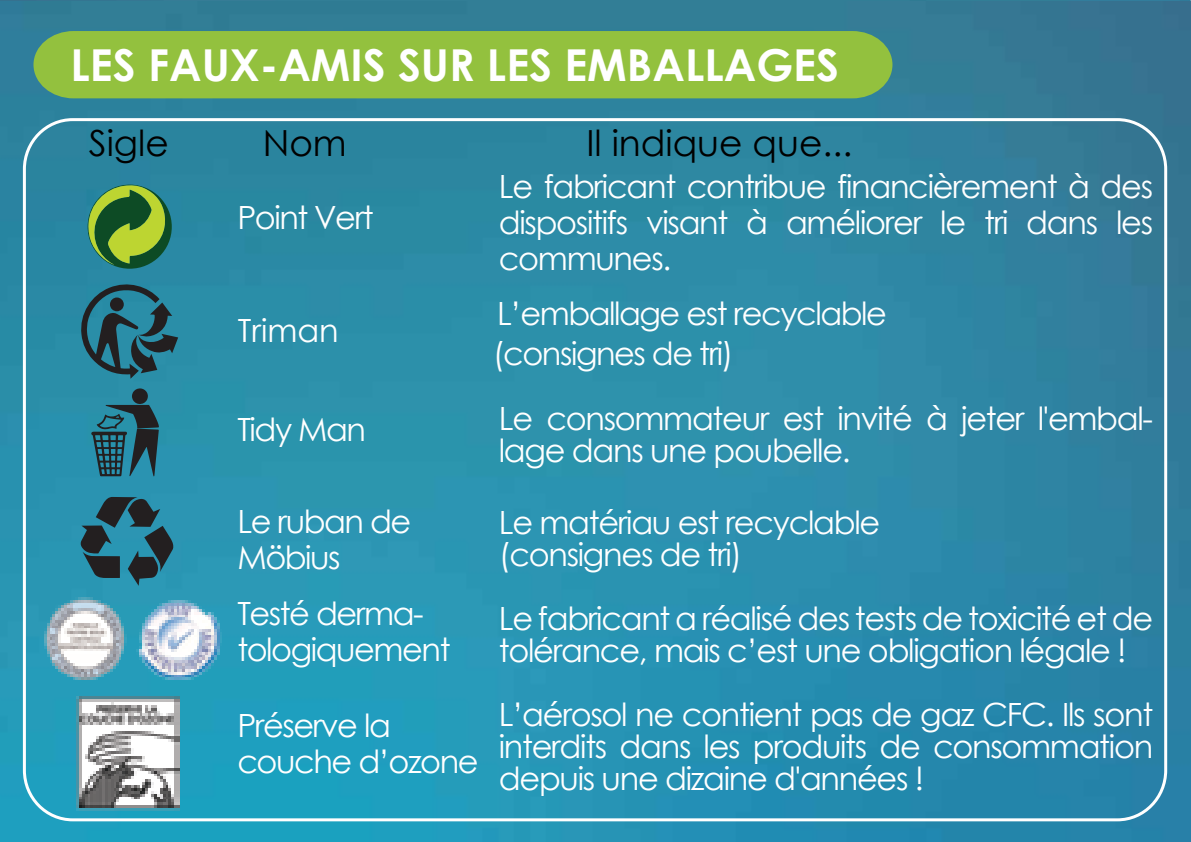
<style>
.page{position:relative;width:1191px;height:842px;background:#fff}
.page>*{position:absolute;margin:0;border:0;box-sizing:border-box;transform-origin:0 0}
.t1{font:700 44px "Century Gothic";color:#fff}
.t2{font:36px "Century Gothic";color:#000}
.t3{font:32px/36px "Century Gothic";letter-spacing:-.04em;color:#fff}
</style>
<div class="page">
<img style="left:0;top:0;width:1190px;height:1px">
<img style="left:0;top:1px;width:1191px;height:841px">
<div style="left:33px;top:31px;width:859px;height:67px;background:#93c13e"></div>
<svg style="left:79px;top:280px;width:99px;height:99px"></svg>
<div style="left:110px;top:297px;width:14px;height:14px;background:#231f20;border-radius:50%"></div>
<svg style="left:80px;top:497px;width:93px;height:89px"></svg>
<svg style="left:88px;top:184px;width:84px;height:85px"></svg>
<svg style="left:91px;top:388px;width:68px;height:88px"></svg>
<img style="left:38px;top:591px;width:87px;height:95px">
<img style="left:125px;top:587px;width:105px;height:99px">
<img style="left:76px;top:683px;width:103px;height:145px">
<h1 class="t1" style="left:71px;top:32px;width:770px">LES FAUX-AMIS SUR LES EMBALLAGES</h1>
<p class="t2" style="left:89px;top:118px;width:81px">Sigle</p>
<p class="t2" style="left:263px;top:118px;width:85px">Nom</p>
<p class="t2" style="left:586px;top:118px;width:267px">Il indique que...</p>
<p class="t3" style="left:237px;top:199px;width:138px">Point Vert</p>
<p class="t3" style="left:238px;top:311px;width:103px">Triman</p>
<p class="t3" style="left:237px;top:411px;width:130px">Tidy Man</p>
<p class="t3" style="left:237px;top:503px;width:175px">Le ruban de<br>Möbius</p>
<p class="t3" style="left:237px;top:595px;width:215px">Testé derma&shy;tologiquement</p>
<p class="t3" style="left:237px;top:707px;width:243px">Préserve la couche d’ozone</p>
<p class="t3" style="left:499px;top:168px;width:656px;text-align:justify">Le fabricant contribue financièrement à des dispositifs visant à améliorer le tri dans les communes.</p>
<p class="t3" style="left:493px;top:293px;width:396px;line-height:40px">L’emballage est recyclable (consignes de tri)</p>
<p class="t3" style="left:499px;top:402px;width:656px;line-height:32px">Le consommateur est invité à jeter l'embal&shy;lage dans une poubelle.</p>
<p class="t3" style="left:499px;top:506px;width:383px;line-height:32px">Le matériau est recyclable (consignes de tri)</p>
<p class="t3" style="left:499px;top:602px;width:656px;line-height:32px">Le fabricant a réalisé des tests de toxicité et de tolérance, mais c’est une obligation légale !</p>
<p class="t3" style="left:499px;top:698px;width:656px;line-height:32px;text-align:justify">L’aérosol ne contient pas de gaz CFC. Ils sont interdits dans les produits de consommation depuis une dizaine d'années !</p>
</div>
